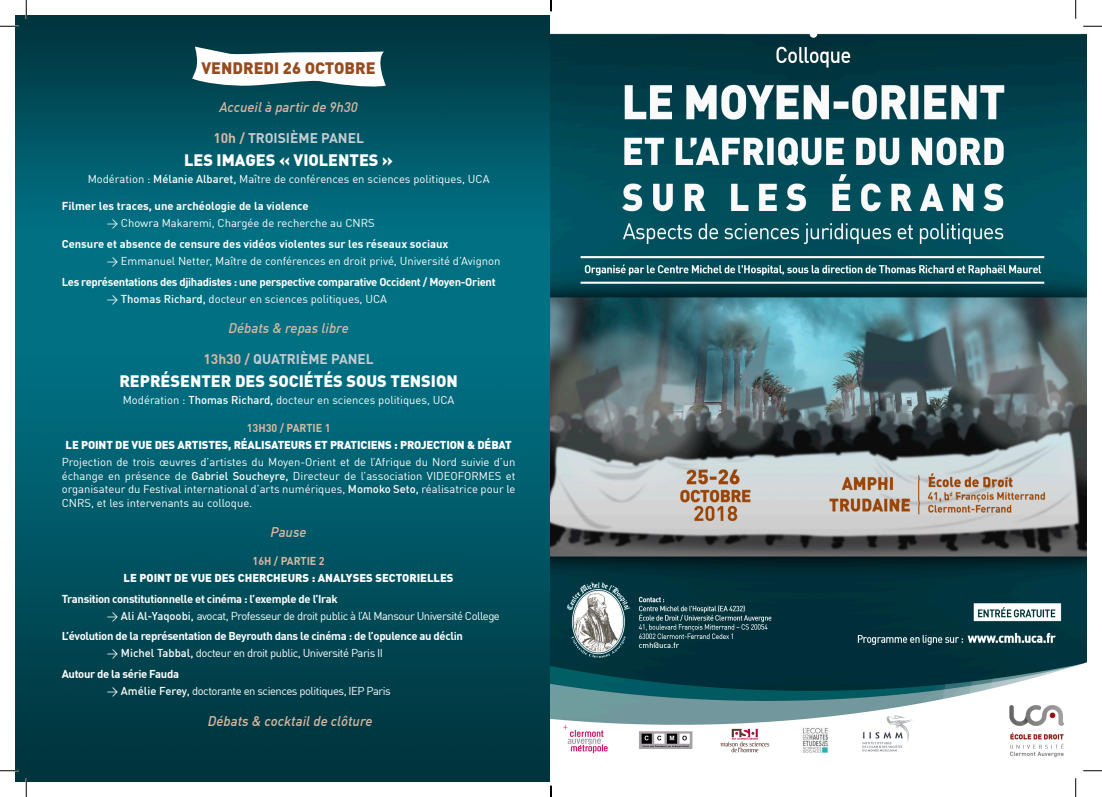
<style>
.page{position:relative;width:1102px;height:797px;background:#fff}
.page>*{position:absolute;margin:0;border:0;box-sizing:border-box;transform-origin:0 0}
.t1{font:900 16.25px "DIN Offc";color:#fff}
.t2{font:900 16.25px "DIN Offc";color:#974b20}
.t3{font:italic 500 13.75px "DIN Offc";color:#d8b9a3}
.t4{font:700 13.75px "DIN Offc";color:#c4cdd1}
.t5{font:11.25px/13.5px "DIN Offc";color:#fff;text-align:justify}
.t6{font:700 11.25px "DIN Offc";letter-spacing:-.03em;color:#fff}
.t7{font:11.25px "DIN Offc";letter-spacing:-.04em;color:#fff}
.t8{font:900 11.25px "DIN Offc";letter-spacing:-.01em;color:#fff}
.t9{font:700 11.25px "DIN Offc";color:#fff}
.t10{font:700 11.25px "DIN Offc";color:#d8b9a3;scale:.95 1}
.s1{color:#d8b9a3}
.s2{font-weight:500}
</style>
<div class="page">
<img style="left:16px;top:16px;width:1070px;height:765px">
<svg style="left:192px;top:47px;width:194px;height:42px"></svg>
<svg style="left:0;top:25px;width:19px;height:2px"></svg>
<svg style="left:1083px;top:25px;width:18px;height:2px"></svg>
<svg style="left:0;top:770px;width:19px;height:1px"></svg>
<svg style="left:1083px;top:770px;width:18px;height:1px"></svg>
<svg style="left:25px;top:0;width:2px;height:19px"></svg>
<svg style="left:25px;top:778px;width:2px;height:19px"></svg>
<svg style="left:1074px;top:0;width:2px;height:19px"></svg>
<svg style="left:1074px;top:778px;width:2px;height:19px"></svg>
<svg style="left:550px;top:785px;width:1px;height:12px"></svg>
<p class="t2" style="left:201px;top:57px;width:176px">VENDREDI 26 OCTOBRE</p>
<p class="t3" style="left:219px;top:98px;width:140px">Accueil à partir de 9h30</p>
<p class="t4" style="left:213px;top:129px;width:152px"><span class="s1">10h /</span> TROISIÈME PANEL</p>
<p class="t1" style="left:184px;top:149px;width:210px">LES IMAGES « VIOLENTES »</p>
<p class="t5" style="left:88px;top:172px;width:403px">Modération : <span class="s2">Mélanie Albaret,</span> Maître de conférences en sciences politiques, UCA</p>
<p class="t9" style="left:62px;top:199px;width:248px">Filmer les traces, une archéologie de la violence</p>
<p class="t5" style="left:107px;top:216px;width:269px">→ Chowra Makaremi, Chargée de recherche au CNRS</p>
<p class="t9" style="left:62px;top:237px;width:388px">Censure et absence de censure des vidéos violentes sur les réseaux sociaux</p>
<p class="t5" style="left:107px;top:254px;width:395px">→ Emmanuel Netter, Maître de conférences en droit privé, Université d’Avignon</p>
<p class="t6" style="left:62px;top:274px;width:435px">Les représentations des djihadistes : une perspective comparative Occident / Moyen-Orient</p>
<p class="t5" style="left:107px;top:292px;width:282px">→ <span class="s2">Thomas Richard,</span> docteur en sciences politiques, UCA</p>
<p class="t3" style="left:228px;top:320px;width:122px">Débats &amp; repas libre</p>
<p class="t4" style="left:203px;top:350px;width:172px"><span class="s1">13h30 /</span> QUATRIÈME PANEL</p>
<p class="t1" style="left:119px;top:370px;width:340px">REPRÉSENTER DES SOCIÉTÉS SOUS TENSION</p>
<p class="t5" style="left:123px;top:393px;width:333px">Modération : <span class="s2">Thomas Richard,</span> docteur en sciences politiques, UCA</p>
<p class="t10" style="left:247px;top:420px;width:90px">13H30 / PARTIE 1</p>
<p class="t8" style="left:66px;top:437px;width:447px">LE POINT DE VUE DES ARTISTES, RÉALISATEURS ET PRATICIENS : PROJECTION &amp; DÉBAT</p>
<p class="t5" style="left:62px;top:455px;width:455px">Projection de trois œuvres d’artistes du Moyen-Orient et de l’Afrique du Nord suivie d’un échange en présence de <span class="s2">Gabriel Soucheyre,</span> Directeur de l’association VIDEOFORMES et organisateur du Festival international d’arts numériques, <span class="s2">Momoko Seto,</span> réalisatrice pour le CNRS, et les intervenants au colloque.</p>
<p class="t3" style="left:270px;top:523px;width:38px">Pause</p>
<p class="t10" style="left:252px;top:553px;width:77px">16H / PARTIE 2</p>
<p class="t8" style="left:124px;top:570px;width:331px">LE POINT DE VUE DES CHERCHEURS : ANALYSES SECTORIELLES</p>
<p class="t6" style="left:62px;top:591px;width:277px">Transition constitutionnelle et cinéma : l’exemple de l’Irak</p>
<p class="t7" style="left:107px;top:608px;width:394px">→ <span class="s2">Ali Al-Yaqoobi,</span> avocat, Professeur de droit public à l’Al Mansour Université College</p>
<p class="t6" style="left:62px;top:628px;width:403px">L’évolution de la représentation de Beyrouth dans le cinéma : de l’opulence au déclin</p>
<p class="t7" style="left:107px;top:646px;width:278px">→ <span class="s2">Michel Tabbal,</span> docteur en droit public, Université Paris II</p>
<p class="t6" style="left:62px;top:666px;width:119px">Autour de la série Fauda</p>
<p class="t7" style="left:107px;top:683px;width:285px">→ <span class="s2">Amélie Ferey,</span> doctorante en sciences politiques, IEP Paris</p>
<p class="t3" style="left:208px;top:712px;width:166px">Débats &amp; cocktail de clôture</p>
</div>
